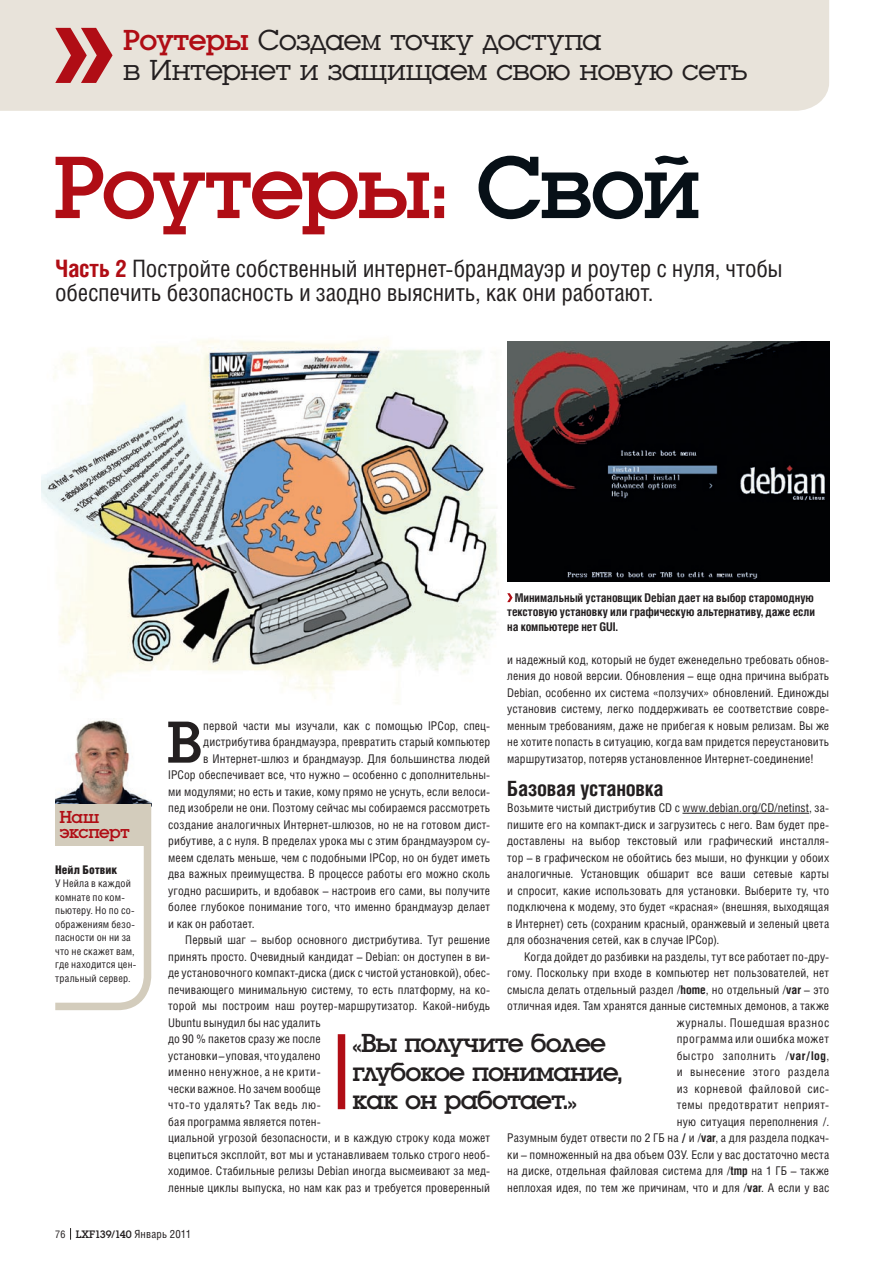
<style>
.page{position:relative;width:893px;height:1263px;background:#fff}
.page>*{position:absolute;margin:0;border:0;box-sizing:border-box;transform-origin:0 0}
.Tutorial_Head{font:91.5px "Luga";letter-spacing:-.03em;color:#b00d15}
.Text_Drop3{font:61.2px "Luga";color:#231f20}
.Top_Begin{font:30px/30px "Luga";letter-spacing:-.01em;color:#231f20}
.Quote{font:27px/28.5px "Luga";letter-spacing:-.04em;color:#231f20}
.Lead{font:24px/24px "Helios Cond";letter-spacing:-.01em;color:#231f20}
.Subhead{font:700 21px "Helios Cond";letter-spacing:-.015em;color:#231f20}
.Box_Title{font:18px/15px "Luga";letter-spacing:-.03em;color:#b00d15}
.Text_Indent{font:12px/16.5px "Helios Cond";letter-spacing:.01em;color:#231f20}
.Text_Drop3-2{font:12px "Helios Cond";letter-spacing:.01em;color:#231f20}
.Text_1st{font:12px/16.5px "Helios Cond";letter-spacing:.01em;color:#231f20;text-align:justify}
.Image_Caption{font:700 12px/14.2px "Helios Cond";letter-spacing:-.005em;color:#231f20;text-align:justify}
.Expert{font:900 12px "Helios Cond";color:#231f20}
.t1{font:11.25px "Luga";letter-spacing:-.015em;color:#231f20}
.Expert-2{font:10.5px/13.5px "Helios Cond";letter-spacing:.015em;color:#231f20}
.s1{color:#b00d15}
.s2{color:#071017}
.s3{font-weight:700;color:#b00d15}
.s4{font-weight:700}
.s5{font-family:"Helios Cond";font-size:10.5px}
.s6{font-family:"Helios Cond"}
</style>
<div class="page">
<svg style="left:70px;top:1228px;width:1px;height:12px"></svg>
<div style="left:0;top:0;width:829px;height:111px;background:#e8e3da"></div>
<svg style="left:55px;top:28px;width:58px;height:55px;background:#ca7070"></svg>
<img style="left:42px;top:339px;width:480px;height:364px">
<img style="left:62px;top:720px;width:80px;height:76px">
<hr style="left:682px;top:813px;width:127px;height:1px;background:#231f20">
<img style="left:507px;top:342px;width:322px;height:239px">
<div style="left:338px;top:1034px;width:7px;height:75px;background:#b00d15"></div>
<svg style="left:507px;top:593px;width:6px;height:9px"></svg>
<svg style="left:55px;top:796px;width:97px;height:215px"></svg>
<div style="left:55px;top:804px;width:96px;height:41px;background:#d3ccbc"></div>
<p class="Top_Begin" style="left:123px;top:26px;width:626px"><span class="s1">Роутеры</span> Создаем точку доступа<br>в Интернет и защищаем свою новую сеть</p>
<p class="Tutorial_Head" style="left:53px;top:144px;width:649px">Роутеры: <span class="s2">Свой</span></p>
<p class="Lead" style="left:55px;top:256px;width:729px"><span class="s3">Часть 2</span> Постройте собственный интернет-брандмауэр и роутер с нуля, чтобы обеспечить безопасность и заодно выяснить, как они работают.</p>
<p class="Box_Title" style="left:60px;top:810px;width:72px">Наш эксперт</p>
<p class="Expert" style="left:55px;top:863px;width:63px">Нейл Ботвик</p>
<p class="Expert-2" style="left:55px;top:877px;width:82px">У Нейла в каждой комнате по ком&shy;пьютеру. Но по со&shy;ображениям безо&shy;пасности он ни за что не скажет вам, где находится цен&shy;тральный сервер.</p>
<p class="Image_Caption" style="left:507px;top:590px;width:309px;text-indent:8px">Минимальный установщик Debian дает на выбор старомодную текстовую установку или графическую альтернативу, даже если на компьютере нет GUI.</p>
<p class="Text_Indent" style="left:507px;top:651px;width:323px;text-align:justify">и надежный код, который не будет еженедельно требовать обнов&shy;ления до новой версии. Обновления – еще одна причина выбрать Debian, особенно их система «ползучих» обновлений. Единожды установив систему, легко поддерживать ее соответствие совре&shy;менным требованиям, даже не прибегая к новым релизам. Вы же не хотите попасть в ситуацию, когда вам придется переустановить маршрутизатор, потеряв установленное Интернет-соединение!</p>
<p class="Subhead" style="left:507px;top:776px;width:158px">Базовая установка</p>
<p class="Text_1st" style="left:507px;top:799px;width:323px">Возьмите чистый дистрибутив CD с www.debian.org/CD/netinst, за&shy;пишите его на компакт-диск и загрузитесь с него. Вам будeт пре&shy;доставлены на выбор текстовый или графический инсталля&shy;тор – в графическом не обойтись без мыши, но функции у обоих аналогичные. Установщик обшарит все ваши сетевые карты и спросит, какие использовать для установки. Выберите ту, что подключена к модему, это будет «красная» (внешняя, выходящая в Интернет) сеть (сохраним красный, оранжевый и зеленый цвета для обозначения сетей, как в случае IPCop).</p>
<p class="Text_Indent" style="left:507px;top:948px;width:323px;text-align:right">Когда дойдет до разбивки на разделы, тут все работает по-дру&shy;гому. Поскольку при входе в компьютер нет пользователей, нет смысла делать отдельный раздел /<span class="s4">home</span>, но отдельный /<span class="s4">var</span> – это отличная идея. Там хранятся данные системных демонов, а также журналы. Пошедшая вразнос<br>программа или ошибка может<br>быстро заполнить /<span class="s4">var/log</span>,<br>и вынесение этого раздела<br>из корневой файловой сис-<br>темы предотвратит неприят-<br>ную ситуация переполнения /.<br>Разумным будет отвести по 2 ГБ на <span class="s4">/</span> и /<span class="s4">var</span>, а для раздела подкач&shy;ки – помноженный на два объем ОЗУ. Если у вас достаточно места на диске, отдельная файловая система для /<span class="s4">tmp</span> на 1 ГБ – также неплохая идея, по тем же причинам, что и для /<span class="s4">var</span>. А если у вас</p>
<p class="Text_Drop3" style="left:167px;top:713px;width:37px">В</p>
<p class="Text_Drop3-2" style="left:203px;top:718px;width:288px">первой части мы изучали, как с помощью IPCop, спец-</p>
<p class="Text_Drop3-2" style="left:203px;top:735px;width:288px">дистрибутива брандмауэра, превратить старый компьютер</p>
<p class="Text_Drop3-2" style="left:203px;top:751px;width:288px">в Интернет-шлюз и брандмауэр. Для большинства людей</p>
<p class="Text_Drop3-2" style="left:168px;top:768px;width:322px">IPCop обеспечивает все, что нужно – особенно с дополнительны-</p>
<p class="Text_Drop3-2" style="left:168px;top:784px;width:322px">ми модулями; но есть и такие, кому прямо не уснуть, если велоси-</p>
<p class="Text_Drop3-2" style="left:168px;top:801px;width:323px">пед изобрели не они. Поэтому сейчас мы собираемся рассмотреть</p>
<p class="Text_Drop3-2" style="left:168px;top:817px;width:322px">создание аналогичных Интернет-шлюзов, но не на готовом дист-</p>
<p class="Text_Drop3-2" style="left:168px;top:834px;width:322px">рибутиве, а с нуля. В пределах урока мы с этим брандмауэром су-</p>
<p class="Text_Drop3-2" style="left:168px;top:850px;width:323px">меем сделать меньше, чем с подобными IPCop, но он будет иметь</p>
<p class="Text_Drop3-2" style="left:168px;top:867px;width:323px">два важных преимущества. В процессе работы его можно сколь</p>
<p class="Text_Drop3-2" style="left:168px;top:883px;width:323px">угодно расширить, и вдобавок – настроив его сами, вы получите</p>
<p class="Text_Drop3-2" style="left:168px;top:900px;width:323px">более глубокое понимание того, что именно брандмауэр делает</p>
<p class="Text_Drop3-2" style="left:168px;top:916px;width:88px">и как он работает.</p>
<p class="Text_Indent" style="left:168px;top:931px;width:323px;text-indent:17px">Первый шаг – выбор основного дистрибутива. Тут решение принять просто. Очевидный кандидат – Debian: он доступен в ви&shy;де установочного компакт-диска (диск с чистой установкой), обес&shy;печивающего минимальную систему, то есть платформу, на ко&shy;торой мы построим наш роутер-маршрутизатор. Какой-нибудь Ubuntu вынудил бы нас удалить<br>до 90 % пакетов сразу же после<br>установки– уповая, что удалено<br>именно ненужное, а не крити-<br>чески важное. Но зачем вообще<br>что-то удалять? Так ведь лю-<br>бая программа является потен-<br>циальной угрозой безопасности, и в каждую строку кода может вцепиться эксплойт, вот мы и устанавливаем только строго необ&shy;ходимое. Стабильные релизы Debian иногда высмеивают за мед&shy;ленные циклы выпуска, но нам как раз и требуется проверенный</p>
<p class="Quote" style="left:353px;top:1029px;width:272px">«Вы получите более глубокое понимание, как он работает.»</p>
<p class="t1" style="left:55px;top:1229px;width:137px"><span class="s5">76</span> LXF139/140 <span class="s6">Январь 2011</span></p>
</div>
